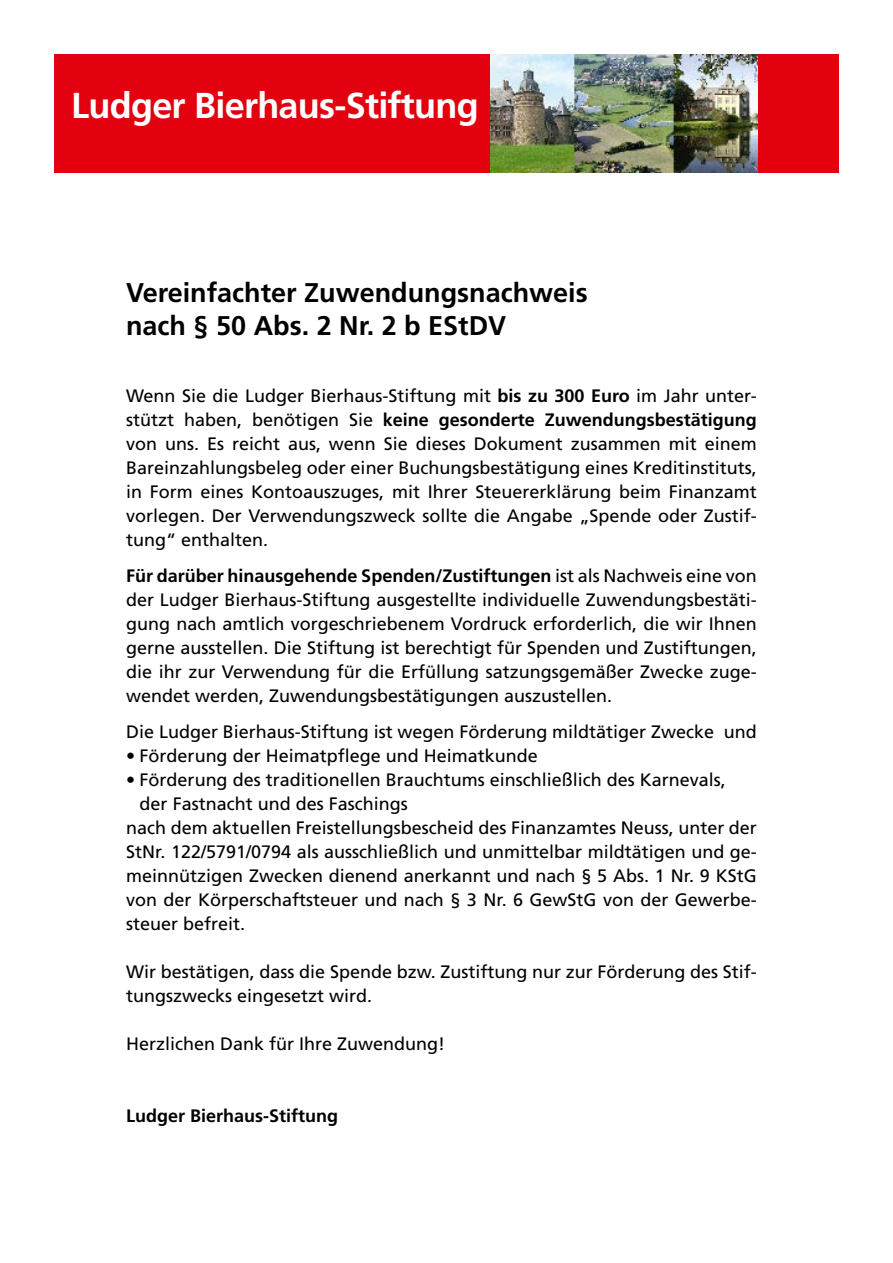
<style>
.page{position:relative;width:893px;height:1263px;background:#fff}
.page>*{position:absolute;margin:0;border:0;box-sizing:border-box;transform-origin:0 0}
.t1{font:700 36px "Frutiger";letter-spacing:-.02em;color:#fff}
.t2{font:700 27px/32.4px "Frutiger";color:#000}
.t3{font:18px/24px "Frutiger";color:#000;text-align:justify}
.t4{font:700 18px "Frutiger";color:#000}
.s1{font-weight:700}
</style>
<div class="page">
<div style="left:55px;top:54px;width:784px;height:118px;background:#e3000f"></div>
<img style="left:491px;top:54px;width:266px;height:118px">
<h1 class="t1" style="left:71px;top:85px;width:409px">Ludger Bierhaus-Stiftung</h1>
<h2 class="t2" style="left:126px;top:277px;width:463px">Vereinfachter Zuwendungsnachweis nach § 50 Abs. 2 Nr. 2 b EStDV</h2>
<p class="t3" style="left:126px;top:384px;width:632px">Wenn Sie die Ludger Bierhaus-Stiftung mit <span class="s1">bis zu 300 Euro</span> im Jahr unter&shy;stützt haben, benötigen Sie <span class="s1">keine gesonderte Zuwendungsbestätigung </span>von uns. Es reicht aus, wenn Sie dieses Dokument zusammen mit einem Bareinzahlungsbeleg oder einer Buchungsbestätigung eines Kreditinstituts, in Form eines Kontoauszuges, mit Ihrer Steuererklärung beim Finanzamt vorlegen. Der Verwendungszweck sollte die Angabe „Spende oder Zustif&shy;tung“ enthalten.</p>
<p class="t3" style="left:126px;top:563px;width:632px"><span class="s1">Für darüber hinausgehende Spenden/Zustiftungen</span> ist als Nachweis eine von der Ludger Bierhaus-Stiftung ausgestellte individuelle Zuwendungsbestäti&shy;gung nach amtlich vorgeschriebenem Vordruck erforderlich, die wir Ihnen gerne ausstellen. Die Stiftung ist berechtigt für Spenden und Zustiftungen, die ihr zur Verwendung für die Erfüllung satzungsgemäßer Zwecke zuge&shy;wendet werden, Zuwendungsbestätigungen auszustellen.</p>
<p class="t3" style="left:126px;top:719px;width:632px">Die Ludger Bierhaus-Stiftung ist wegen Förderung mildtätiger Zwecke und</p>
<p class="t3" style="left:126px;top:743px;width:413px">• Förderung der Heimatpflege und Heimatkunde</p>
<p class="t3" style="left:126px;top:767px;width:601px">• Förderung des traditionellen Brauchtums einschließlich des Karnevals,</p>
<p class="t3" style="left:140px;top:791px;width:270px">der Fastnacht und des Faschings</p>
<p class="t3" style="left:126px;top:815px;width:632px">nach dem aktuellen Freistellungsbescheid des Finanzamtes Neuss, unter der</p>
<p class="t3" style="left:126px;top:839px;width:632px">StNr. 122/5791/0794 als ausschließlich und unmittelbar mildtätigen und ge-</p>
<p class="t3" style="left:126px;top:863px;width:632px">meinnützigen Zwecken dienend anerkannt und nach § 5 Abs. 1 Nr. 9 KStG</p>
<p class="t3" style="left:126px;top:887px;width:632px">von der Körperschaftsteuer und nach § 3 Nr. 6 GewStG von der Gewerbe-</p>
<p class="t3" style="left:126px;top:911px;width:121px">steuer befreit.</p>
<p class="t3" style="left:126px;top:959px;width:632px">Wir bestätigen, dass die Spende bzw. Zustiftung nur zur Förderung des Stif&shy;tungszwecks eingesetzt wird.</p>
<p class="t3" style="left:126px;top:1031px;width:321px">Herzlichen Dank für Ihre Zuwendung!</p>
<p class="t4" style="left:126px;top:1105px;width:214px">Ludger Bierhaus-Stiftung</p>
</div>
